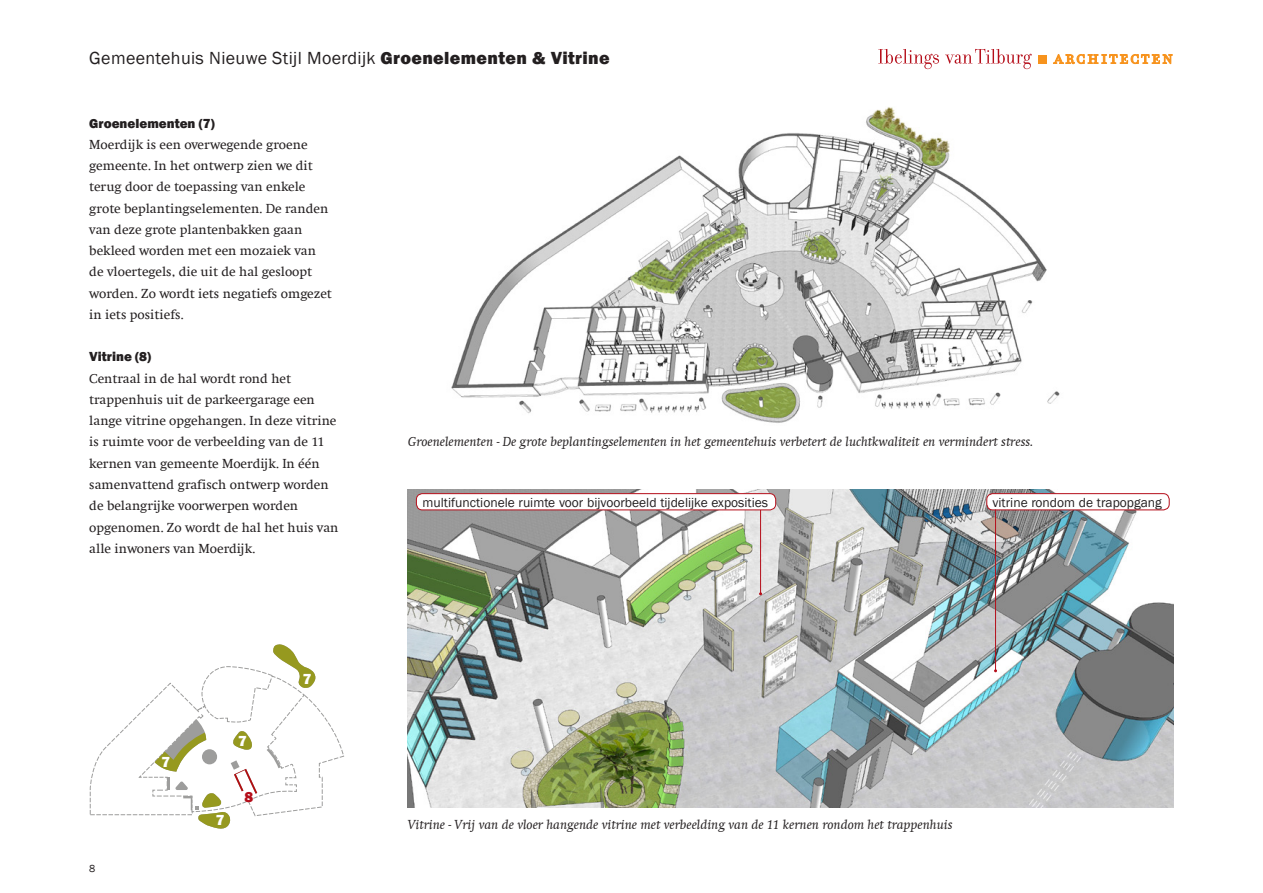
<style>
.page{position:relative;width:1263px;height:893px;background:#fff}
.page>*{position:absolute;margin:0;border:0;box-sizing:border-box;transform-origin:0 0}
.Paginatitel{font:18px "Franklin Gothic";letter-spacing:.02em;color:#231f20}
.Aanduiding_nummers{font:800 15px "Franklin Gothic";color:#fff}
.Aanduiding_nummers-2{font:800 15px "Franklin Gothic";color:#b50e1a}
.Broodtekst_swift{font:13.5px/21.3px "Swift";color:#231f20}
.Tussenkoppen_Frankli{font:13.5px/21.3px "Swift";color:#231f20}
.Fotobijschrift_swift{font:italic 13.5px "Swift";color:#231f20}
.Aanduiding_teksten{font:13.5px "Franklin Gothic";color:#231f20}
.Tussenkoppen_Frankli-2{font:800 13.5px "Franklin Gothic";color:#231f20}
.t1{font:10.5px "Franklin Gothic";color:#231f20}
.s1{font-weight:800}
</style>
<div class="page">
<svg style="left:945px;top:49px;width:87px;height:20px"></svg>
<svg style="left:878px;top:49px;width:61px;height:20px"></svg>
<svg style="left:1053px;top:54px;width:119px;height:10px"></svg>
<div style="left:1038px;top:55px;width:9px;height:8px;background:#f7931d"></div>
<img style="left:408px;top:489px;width:766px;height:319px">
<svg style="left:90px;top:644px;width:254px;height:185px"></svg>
<hr style="left:760px;top:509px;width:1px;height:85px;background:#b50e1a">
<div style="left:987px;top:494px;width:182px;height:16px;background:#fff;border-radius:6px"></div>
<div style="left:986px;top:493px;width:183px;height:17px;border:1px solid #b50e1a;border-radius:6px"></div>
<div style="left:416px;top:494px;width:360px;height:16px;background:#fff;border-radius:6px"></div>
<div style="left:416px;top:493px;width:360px;height:17px;border:1px solid #b50e1a;border-radius:6px"></div>
<img style="left:451px;top:107px;width:609px;height:316px">
<hr style="left:995px;top:509px;width:1px;height:162px;background:#b50e1a">
<p class="Paginatitel" style="left:89px;top:47px;width:522px">Gemeentehuis Nieuwe Stijl Moerdijk <span class="s1">Groenelementen &amp; Vitrine</span></p>
<p class="Tussenkoppen_Frankli-2" style="left:89px;top:114px;width:127px">Groenelementen (7)</p>
<p class="Tussenkoppen_Frankli" style="left:89px;top:134px;width:244px">Moerdijk is een overwegende groene gemeente. In het ontwerp zien we dit terug door de toepassing van enkele grote beplantingselementen. De randen van deze grote plantenbakken gaan bekleed worden met een mozaiek van de vloertegels, die uit de hal gesloopt worden. Zo wordt iets negatiefs omgezet in iets positiefs.</p>
<p class="Tussenkoppen_Frankli-2" style="left:89px;top:348px;width:63px">Vitrine (8)</p>
<p class="Broodtekst_swift" style="left:89px;top:368px;width:251px">Centraal in de hal wordt rond het trappenhuis uit de parkeergarage een lange vitrine opgehangen. In deze vitrine is ruimte voor de verbeelding van de 11 kernen van gemeente Moerdijk. In één samenvattend grafisch ontwerp worden de belangrijke voorwerpen worden opgenomen. Zo wordt de hal het huis van alle inwoners van Moerdijk.</p>
<p class="t1" style="left:89px;top:862px;width:8px">8</p>
<p class="Aanduiding_nummers" style="left:162px;top:752px;width:10px">7</p>
<p class="Aanduiding_nummers" style="left:238px;top:731px;width:10px">7</p>
<p class="Aanduiding_nummers" style="left:216px;top:810px;width:10px">7</p>
<p class="Aanduiding_nummers-2" style="left:244px;top:787px;width:10px">8</p>
<p class="Aanduiding_nummers" style="left:303px;top:669px;width:10px">7</p>
<p class="Fotobijschrift_swift" style="left:408px;top:435px;width:626px">Groenelementen - De grote beplantingselementen in het gemeentehuis verbetert de luchtkwaliteit en vermindert stress.</p>
<p class="Aanduiding_teksten" style="left:422px;top:494px;width:347px">multifunctionele ruimte voor bijvoorbeeld tijdelijke exposities</p>
<p class="Aanduiding_teksten" style="left:992px;top:494px;width:171px">vitrine rondom de trapopgang</p>
<p class="Fotobijschrift_swift" style="left:408px;top:817px;width:546px">Vitrine - Vrij van de vloer hangende vitrine met verbeelding van de 11 kernen rondom het trappenhuis</p>
</div>
